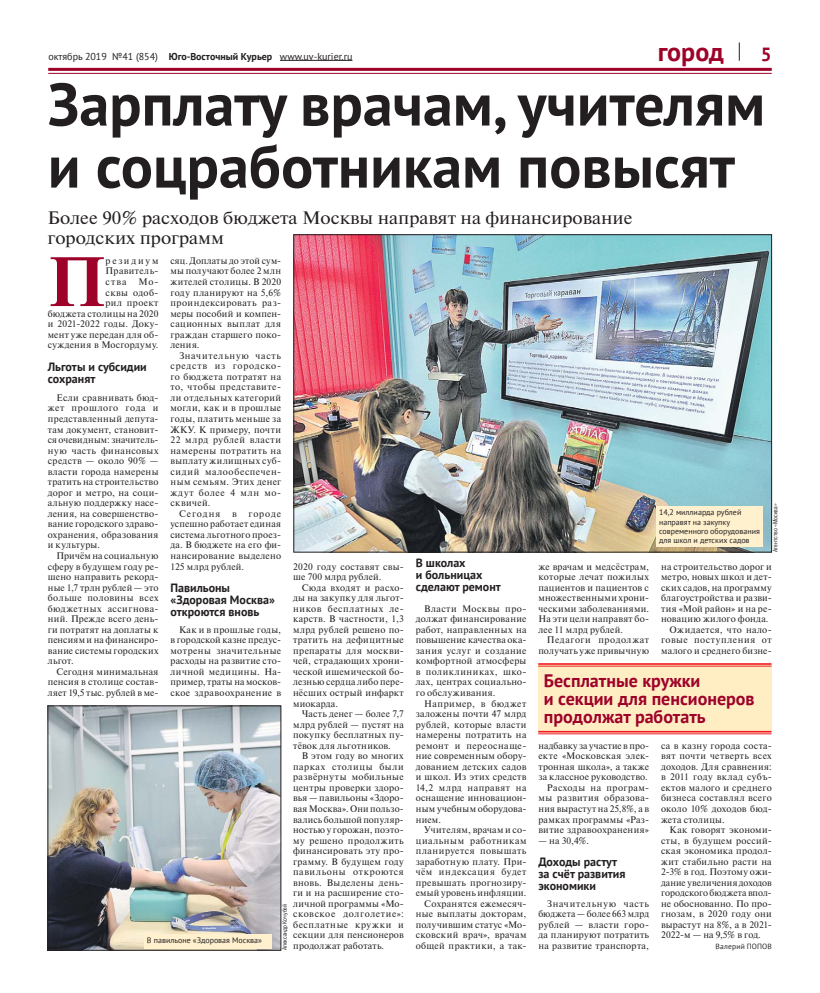
<style>
.page{position:relative;width:820px;height:993px;background:#fff}
.page>*{position:absolute;margin:0;border:0;box-sizing:border-box;transform-origin:0 0}
.t1{font:700 69.7px "Newton C";color:#9e0229}
.t2{font:700 60px/62px "PT Sans";color:#231f20}
.t3{font:700 26px "PT Sans";color:#9e0229}
.t4{font:700 19px "PT Sans";color:#9e0229}
.t5{font:18px/20px "Newton C";color:#231f20;scale:1.06 1}
.t6{font:700 18px/18px "PT Sans";color:#9e0229}
.t7{font:700 12px/12px "PT Sans";color:#231f20}
.t8{font:10px "PT Sans";color:#231f20}
.t9{font:9.5px/10.5px "Newton C";letter-spacing:.03em;color:#231f20;text-align:justify}
.t10{font:9.5px "Newton C";letter-spacing:.01em;color:#231f20}
.t11{font:9.5px "Newton C";letter-spacing:.06em;color:#231f20}
.t12{font:8px/9px "PT Sans";color:#231f20}
.t13{font:7.5px "PT Sans";letter-spacing:.02em;color:#231f20}
.t14{font:6px "Helios Cond";color:#231f20}
.s1{font-weight:700}
</style>
<div class="page">
<hr style="left:48px;top:68px;width:723px;height:3px;background:#9e0229">
<hr style="left:48px;top:73px;width:723px;height:1px;background:#9e0229">
<svg style="left:738px;top:42px;width:1px;height:19px"></svg>
<hr style="left:280px;top:60px;width:72px;height:1px;background:#231f20">
<div style="left:538px;top:663px;width:233px;height:69px;background:#ffedc4"></div>
<hr style="left:538px;top:663px;width:233px;height:1px;background:#ed1c24">
<hr style="left:538px;top:665px;width:233px;height:1px;background:#ed1c24">
<hr style="left:538px;top:730px;width:233px;height:2px;background:#ed1c24">
<hr style="left:538px;top:733px;width:233px;height:1px;background:#ed1c24">
<img style="left:295px;top:236px;width:474px;height:314px">
<div style="left:293px;top:234px;width:478px;height:318px;border:1px solid #231f20"></div>
<img style="left:50px;top:707px;width:229px;height:241px">
<div style="left:48px;top:705px;width:233px;height:245px;border:1px solid #231f20"></div>
<div style="left:656px;top:506px;width:106px;height:40px;background:#fff0ce"></div>
<div style="left:144px;top:933px;width:127px;height:15px;background:#fff0ce"></div>
<p class="t8" style="left:48px;top:49px;width:305px">октябрь 2019 №41 (854) <span class="s1">Юго-Восточный Курьер</span> www.uv-kurier.ru</p>
<h3 class="t3" style="left:657px;top:34px;width:68px">город</h3>
<h3 class="t4" style="left:760px;top:41px;width:12px">5</h3>
<h2 class="t2" style="left:48px;top:72px;width:718px">Зарплату врачам, учителям и соцработникам повысят</h2>
<h3 class="t5" style="left:48px;top:208px;width:553px">Более 90% расходов бюджета Москвы направят на финансирование городских программ</h3>
<h1 class="t1" style="left:48px;top:241px;width:59px">П</h1>
<p class="t9" style="left:106px;top:255px;width:54px">резидиум Правитель&shy;ства</p>
<p class="t9" style="left:170px;top:255px;width:112px">сяц. Доплаты до этой сум&shy;мы получают более 2 млн жителей столицы. В 2020 году планируют на 5,6% проиндексировать раз&shy;меры пособий и компен&shy;сационных выплат для граждан старшего поко&shy;ления.</p>
<p class="t9" style="left:170px;top:350px;width:112px;text-indent:9px">Значительную часть средств из городско&shy;го бюджета потратят на то, чтобы представите&shy;ли отдельных категорий могли, как и в прошлые годы, платить меньше за ЖКУ. К примеру, почти 22 млрд рублей власти намерены потратить на выплату жилищных суб&shy;сидий малообеспечен&shy;ным семьям. Этих денег ждут более 4 млн мо&shy;сквичей.</p>
<p class="t9" style="left:170px;top:508px;width:112px;text-indent:9px">Сегодня в городе успешно работает единая система льготного проез&shy;да. В бюджете на его фи&shy;нансирование выделено 125 млрд рублей.</p>
<p class="t7" style="left:170px;top:581px;width:106px">Павильоны «Здоровая Москва» откроются вновь</p>
<p class="t9" style="left:170px;top:624px;width:112px;text-indent:9px">Как и в прошлые годы, в городской казне предус&shy;мотрены значительные расходы на развитие сто&shy;личной медицины. На&shy;пример, траты на москов&shy;ское здравоохранение в</p>
<p class="t9" style="left:48px;top:276px;width:112px;text-align:right">Мо-<br>сквы одоб-<br>рил проект<br>бюджета столицы на 2020 и 2021-2022 годы. Доку&shy;мент уже передан для об&shy;суждения в Мосгордуму.</p>
<p class="t7" style="left:48px;top:360px;width:100px">Льготы и субсидии сохранят</p>
<p class="t9" style="left:48px;top:392px;width:112px;text-indent:9px">Если сравнивать бюд&shy;жет прошлого года и представленный депута&shy;там документ, становит&shy;ся очевидным: значитель&shy;ную часть финансовых средств — около 90% — власти города намерены тратить на строительство дорог и метро, на соци&shy;альную поддержку насе&shy;ления, на совершенство&shy;вание городского здраво&shy;охранения, образования и культуры.</p>
<p class="t9" style="left:48px;top:550px;width:112px;text-indent:9px">Причём на социальную сферу в будущем году ре&shy;шено направить рекорд&shy;ные 1,7 трлн рублей — это больше половины всех бюджетных ассигнова&shy;ний. Прежде всего день&shy;ги потратят на доплаты к пенсиям и на финансиро&shy;вание системы городских льгот.</p>
<p class="t9" style="left:48px;top:666px;width:112px;text-indent:9px">Сегодня минимальная пенсия в столице состав&shy;ляет 19,5 тыс. рублей в ме-</p>
<p class="t9" style="left:293px;top:561px;width:112px">2020 году составят свы&shy;ше 700 млрд рублей.</p>
<p class="t9" style="left:293px;top:582px;width:112px;text-indent:9px">Сюда входят и расхо&shy;ды на закупку для льгот&shy;ников бесплатных ле&shy;карств. В частности, 1,3 млрд рублей решено по&shy;тратить на дефицитные препараты для москви&shy;чей, страдающих хрони&shy;ческой ишемической бо&shy;лезнью сердца либо пере&shy;нёсших острый инфаркт миокарда.</p>
<p class="t9" style="left:293px;top:708px;width:112px;text-indent:9px">Часть денег — более 7,7 млрд рублей — пустят на покупку бесплатных пу&shy;тёвок для льготников.</p>
<p class="t9" style="left:293px;top:750px;width:112px;text-indent:9px">В этом году во многих парках столицы были развёрнуты мобильные центры проверки здоро&shy;вья — павильоны «Здоро&shy;вая Москва». Они пользо&shy;вались большой популяр&shy;ностью у горожан, поэто&shy;му решено продолжить финансировать эту про&shy;грамму. В будущем году павильоны откроются вновь. Выделены день&shy;ги и на расширение сто&shy;личной программы «Мо&shy;сковское долголетие»: бесплатные кружки и секции для пенсионеров продолжат работать.</p>
<p class="t14" style="left:282px;top:950px;width:48px;rotate:-90deg">Александр Кочубей</p>
<p class="t12" style="left:147px;top:935px;width:116px">В павильоне «Здоровая Москва»</p>
<p class="t7" style="left:415px;top:556px;width:87px">В школах<br>и больницах сделают ремонт</p>
<p class="t9" style="left:415px;top:603px;width:112px;text-indent:9px">Власти Москвы про&shy;должат финансирование работ, направленных на повышение качества ока&shy;зания услуг и создание комфортной атмосферы в поликлиниках, шко&shy;лах, центрах социально&shy;го обслуживания.</p>
<p class="t9" style="left:415px;top:697px;width:112px;text-indent:9px">Например, в бюджет заложены почти 47 млрд руб лей, которые власти намерены потратить на ремонт и переоснаще&shy;ние современным обору&shy;дованием детских садов и школ. Из этих средств 14,2 млрд направят на оснащение инновацион&shy;ным учебным оборудова&shy;нием.</p>
<p class="t9" style="left:415px;top:824px;width:112px;text-align:right">Учителям, врачам и со&shy;циальным работникам планируется повышать заработную плату. При&shy;чём индексация будет превышать прогнозиру&shy;емый уровень инфляции.<br>Сохранятся ежемесяч&shy;ные выплаты докто рам, получившим статус «Мо&shy;сковский врач», врачам общей практики, а так-</p>
<p class="t9" style="left:538px;top:561px;width:112px">же врачам и медсёстрам, которые лечат пожилых пациентов и пациентов с множественными хрони&shy;ческими заболеваниями.<br>На эти цели направят бо&shy;лее 11 млрд рублей.</p>
<p class="t9" style="left:538px;top:634px;width:112px;text-align:right">Педагоги продолжат получать уже привычную</p>
<p class="t12" style="left:658px;top:508px;width:102px">14,2 миллиарда рублей направят на закупку современного оборудования для школ и детских садов</p>
<p class="t14" style="left:772px;top:552px;width:50px;rotate:-90deg">Агентство «Москва»</p>
<p class="t9" style="left:660px;top:561px;width:112px">на строительство дорог и</p>
<p class="t9" style="left:660px;top:571px;width:112px">метро, новых школ и дет-</p>
<p class="t9" style="left:660px;top:582px;width:112px">ских садов, на программу</p>
<p class="t9" style="left:660px;top:592px;width:112px">благоустройства и разви-</p>
<p class="t9" style="left:660px;top:603px;width:112px">тия «Мой район» и на ре-</p>
<p class="t9" style="left:660px;top:613px;width:109px">новацию жилого фонда.</p>
<p class="t9" style="left:669px;top:624px;width:104px">Ожидается, что нало-</p>
<p class="t11" style="left:660px;top:634px;width:112px">говые поступления от</p>
<p class="t10" style="left:660px;top:644px;width:112px">малого и среднего бизне-</p>
<h3 class="t6" style="left:543px;top:671px;width:212px">Бесплатные кружки<br>и секции для пенсионеров продолжат работать</h3>
<p class="t9" style="left:538px;top:740px;width:112px;text-align:right">надбавку за участие в про&shy;екте «Московская элек&shy;тронная школа», а также за классное руководство.<br>Расходы на програм&shy;мы развития образова&shy;ния вырастут на 25,8%, а в рамках программы «Раз&shy;витие здравоохранения»</p>
<p class="t9" style="left:538px;top:834px;width:52px">— на 30,4%.</p>
<p class="t7" style="left:538px;top:855px;width:88px">Доходы растут за счёт развития экономики</p>
<p class="t9" style="left:538px;top:898px;width:112px;text-indent:9px">Значительную часть бюджета — более 663 млрд руб лей — власти горо&shy;да планируют потратить на развитие транспорта,</p>
<p class="t9" style="left:660px;top:740px;width:112px">са в казну города соста&shy;вят почти четверть всех доходов. Для сравнения: в 2011 году вклад субъ&shy;ектов малого и среднего бизнеса составлял всего около 10% доходов бюд&shy;жета столицы.</p>
<p class="t9" style="left:660px;top:824px;width:112px;text-indent:9px">Как говорят экономи&shy;сты, в будущем россий&shy;ская экономика продол&shy;жит стабильно расти на 2-3% в год. Поэтому ожи&shy;дание увеличения доходов городского бюджета впол&shy;не обоснованно. По про&shy;гнозам, в 2020 году они вырастут на 8%, а в 2021- 2022-м — на 9,5% в год.</p>
<p class="t13" style="left:715px;top:941px;width:58px">Валерий ПОПОВ</p>
</div>
